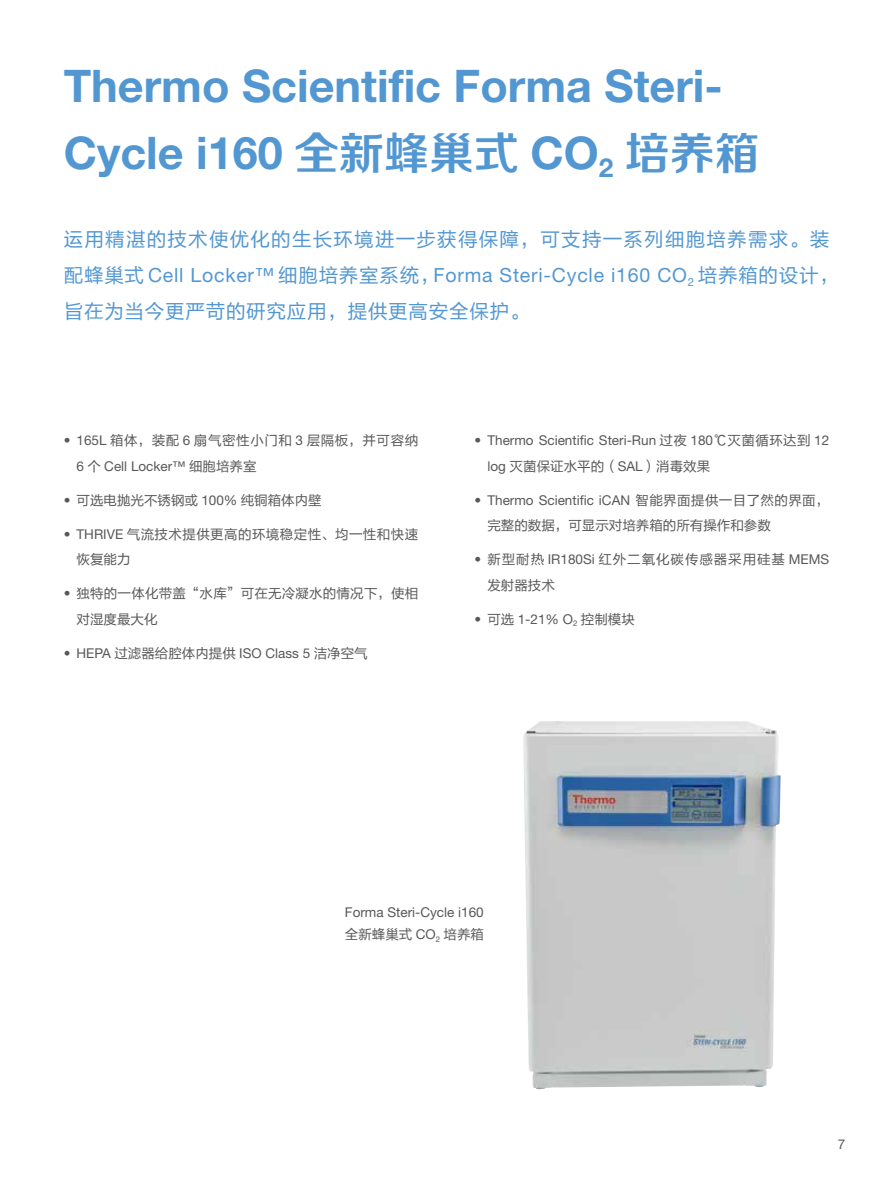
<style>
.page{position:relative;width:893px;height:1191px;background:#fff}
.page>*{position:absolute;margin:0;border:0;box-sizing:border-box;transform-origin:0 0}
.t1{font:700 45px/66px "Helvetica Neue LT Std";color:#5297d2}
.t2{font:19.5px "Helvetica Neue LT Std";letter-spacing:.04em;color:#5297d2}
.t3{font:19.5px "FZLTHJW GB1 0";letter-spacing:.065em;color:#5297d2}
.t4{font:19.5px "FZLTHJW GB1 0";letter-spacing:.04em;color:#5297d2}
.t5{font:13.5px "Helvetica Neue LT Std";color:#595757}
.t6{font:13.5px/25.5px "FZLTHJW GB1 0";letter-spacing:.015em;color:#595757}
.t7{font:13.5px/25.5px "FZLTHJW GB1 0";letter-spacing:.07em;color:#595757}
.t8{font:13.5px "FZLTHJW GB1 0";letter-spacing:.045em;color:#595757}
.s1{font-family:"FZZZHONGJW GB1 0";font-weight:400}
.s2{font-family:"FZLTHJW GB1 0"}
.s3{font-family:"Helvetica Neue LT Std"}
</style>
<div class="page">
<img style="left:523px;top:721px;width:258px;height:368px">
<h1 class="t1" style="left:64px;top:52px;width:697px">Thermo Scientific Forma Steri-<br>Cycle i160 <span class="s1">全新蜂巢式</span> CO<sub>2</sub> <span class="s1">培养箱</span></h1>
<h2 class="t3" style="left:64px;top:229px;width:767px">运用精湛的技术使优化的生长环境进一步获得保障，可支持一系列细胞培养需求。装</h2>
<h2 class="t2" style="left:64px;top:264px;width:777px"><span class="s2">配蜂巢式</span> Cell Locker™ <span class="s2">细胞培养室系统，</span>Forma Steri-Cycle i160 CO<sub>2</sub> <span class="s2">培养箱的设计，</span></h2>
<h2 class="t4" style="left:64px;top:301px;width:467px">旨在为当今更严苛的研究应用，提供更高安全保护。</h2>
<p class="t8" style="left:64px;top:433px;width:356px"><span class="s3">• 165L</span> 箱体，装配 <span class="s3">6</span> 扇气密性小门和 <span class="s3">3</span> 层隔板，并可容纳</p>
<p class="t5" style="left:77px;top:458px;width:181px">6 <span class="s2">个</span> Cell Locker™ <span class="s2">细胞培养室</span></p>
<p class="t6" style="left:64px;top:488px;width:260px"><span class="s3">•</span> 可选电抛光不锈钢或 <span class="s3">100%</span> 纯铜箱体内壁</p>
<p class="t6" style="left:77px;top:522px;width:343px;text-indent:-13px"><span class="s3">• THRIVE</span> 气流技术提供更高的环境稳定性、均一性和快速恢复能力</p>
<p class="t6" style="left:77px;top:581px;width:343px;text-indent:-13px"><span class="s3">•</span> 独特的一体化带盖“水库”可在无冷凝水的情况下，使相对湿度最大化</p>
<p class="t5" style="left:64px;top:645px;width:305px">• HEPA <span class="s2">过滤器给腔体内提供</span> ISO Class 5 <span class="s2">洁净空气</span></p>
<p class="t5" style="left:475px;top:432px;width:356px">• Thermo Scientific Steri-Run <span class="s2">过夜</span> 180<span class="s2">℃灭菌循环达到</span> 12</p>
<p class="t6" style="left:487px;top:454px;width:224px"><span class="s3">log</span> 灭菌保证水平的（<span class="s3">SAL</span>）消毒效果</p>
<p class="t5" style="left:475px;top:492px;width:356px">• Thermo Scientific iCAN <span class="s2">智能界面提供一目了然的界面，</span></p>
<p class="t6" style="left:487px;top:513px;width:285px">完整的数据，可显示对培养箱的所有操作和参数</p>
<p class="t7" style="left:487px;top:547px;width:343px;text-indent:-13px"><span class="s3">•</span> 新型耐热 <span class="s3">IR180Si</span> 红外二氧化碳传感器采用硅基 <span class="s3">MEMS</span>发射器技术</p>
<p class="t5" style="left:475px;top:611px;width:162px">• <span class="s2">可选</span> 1-21% O<sub>2</sub> <span class="s2">控制模块</span></p>
<p class="t5" style="left:345px;top:903px;width:140px">Forma Steri-Cycle i160</p>
<p class="t6" style="left:345px;top:922px;width:141px">全新蜂巢式 <span class="s3">CO</span><sub>2</sub> 培养箱</p>
<p class="t5" style="left:838px;top:1136px;width:9px">7</p>
</div>
